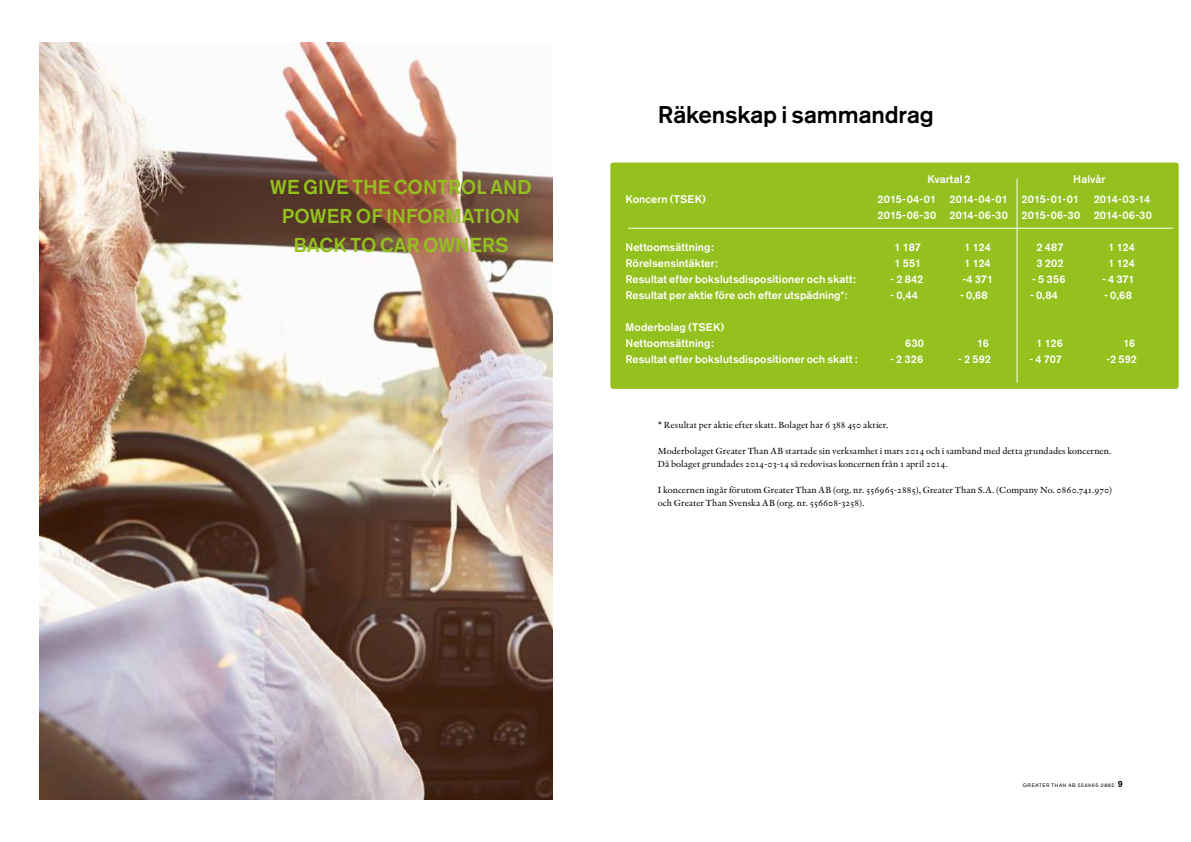
<style>
.page{position:relative;width:1191px;height:842px;background:#fff}
.page>*{position:absolute;margin:0;border:0;box-sizing:border-box;transform-origin:0 0}
.t1{font:500 24px "Akzidenz Grotesk BE";color:#000}
.t2{font:500 20px/29px "Akzidenz Grotesk BE";color:#94c11e;text-align:center}
.t3{font:500 11px/16px "Akzidenz Grotesk BE";letter-spacing:.005em;color:#fff;text-align:right}
.t4{font:9.3px/13px "Indigo Regular Os F";color:#000}
.t5{font:5px "Akzidenz Grotesk BE";letter-spacing:.13em;color:#000}
.s1{font-weight:500;font-size:9px}
</style>
<div class="page">
<img style="left:39px;top:43px;width:514px;height:756px">
<div style="left:610px;top:163px;width:568px;height:226px;background:#94c11e;border-radius:3px"></div>
<hr style="left:1016px;top:179px;width:1px;height:204px;background:#fff">
<hr style="left:628px;top:228px;width:545px;height:1px;background:#fff">
<h2 class="t2" style="left:270px;top:173px;width:263px">we give the control and power of information back to car owners</h2>
<h1 class="t1" style="left:658px;top:100px;width:277px">Räkenskap i sammandrag</h1>
<p class="t3" style="left:927px;top:171px;width:45px">Kvartal 2</p>
<p class="t3" style="left:1073px;top:171px;width:34px">Halvår</p>
<p class="t3" style="left:625px;top:191px;width:57px">Koncern (TSEK</p>
<p class="t3" style="left:702px;top:191px;width:5px">)</p>
<p class="t3" style="left:877px;top:191px;width:203px">2015-04-01 2014-04-01 2015-01-01</p>
<p class="t3" style="left:877px;top:191px;width:276px">2014-03-14<br>2015-06-30 2014-06-30 2015-06-30 2014-06-30</p>
<p class="t3" style="left:625px;top:239px;width:90px">N ettoomsättning:</p>
<p class="t3" style="left:894px;top:239px;width:28px">1 187</p>
<p class="t3" style="left:964px;top:239px;width:28px">1 124</p>
<p class="t3" style="left:1036px;top:239px;width:29px">2 487</p>
<p class="t3" style="left:1108px;top:239px;width:28px">1 124</p>
<p class="t3" style="left:625px;top:255px;width:94px">Rörelsensintäkter:</p>
<p class="t3" style="left:894px;top:255px;width:28px">1 551</p>
<p class="t3" style="left:964px;top:255px;width:28px">1 124</p>
<p class="t3" style="left:1036px;top:255px;width:29px">3 202</p>
<p class="t3" style="left:1108px;top:255px;width:28px">1 124</p>
<p class="t3" style="left:625px;top:271px;width:232px">Resultat efter bokslutsdispositioner och skatt:</p>
<p class="t3" style="left:890px;top:271px;width:35px">- 2 842</p>
<p class="t3" style="left:962px;top:271px;width:32px">-4 371</p>
<p class="t3" style="left:1032px;top:271px;width:35px">- 5 356</p>
<p class="t3" style="left:1102px;top:271px;width:34px">- 4 371</p>
<p class="t3" style="left:625px;top:287px;width:224px">Resultat per aktie före och efter utspädning*:</p>
<p class="t3" style="left:890px;top:287px;width:29px">- 0,44</p>
<p class="t3" style="left:960px;top:287px;width:29px">- 0,68</p>
<p class="t3" style="left:1030px;top:287px;width:29px">- 0,84</p>
<p class="t3" style="left:1104px;top:287px;width:29px">- 0,68</p>
<p class="t3" style="left:625px;top:319px;width:75px">M oderbolag (TSEK</p>
<p class="t3" style="left:720px;top:319px;width:5px">)</p>
<p class="t3" style="left:625px;top:335px;width:90px">N ettoomsättning:</p>
<p class="t3" style="left:905px;top:335px;width:20px">630</p>
<p class="t3" style="left:977px;top:335px;width:13px">16</p>
<p class="t3" style="left:1036px;top:335px;width:28px">1 126</p>
<p class="t3" style="left:1123px;top:335px;width:13px">16</p>
<p class="t3" style="left:625px;top:351px;width:234px">Resultat efter bokslutsdispositioner och skatt :</p>
<p class="t3" style="left:890px;top:351px;width:35px">- 2 326</p>
<p class="t3" style="left:958px;top:351px;width:35px">- 2 592</p>
<p class="t3" style="left:1029px;top:351px;width:34px">- 4 707</p>
<p class="t3" style="left:1106px;top:351px;width:32px">-2 592</p>
<p class="t4" style="left:658px;top:418px;width:232px">* Resultat per aktie efter skatt. Bolaget har 6 388 450 aktier.</p>
<p class="t4" style="left:658px;top:444px;width:455px">Moderbolaget Greater Than AB startade sin verksamhet i mars 2014 och i samband med detta grundades koncernen.<br>Då bolaget grundades 2014-03-14 så redovisas koncernen från 1 april 2014.</p>
<p class="t4" style="left:658px;top:483px;width:456px">I koncernen ingår förutom Greater Than AB (org. nr. 556965-2885), Greater Than S.A. (Company No. 0860.741.970) och Greater Than Svenska AB (org. nr. 556608-3258).</p>
<p class="t5" style="left:1023px;top:782px;width:101px">GREATER THAN AB 556965-2885 <span class="s1">9</span></p>
</div>
